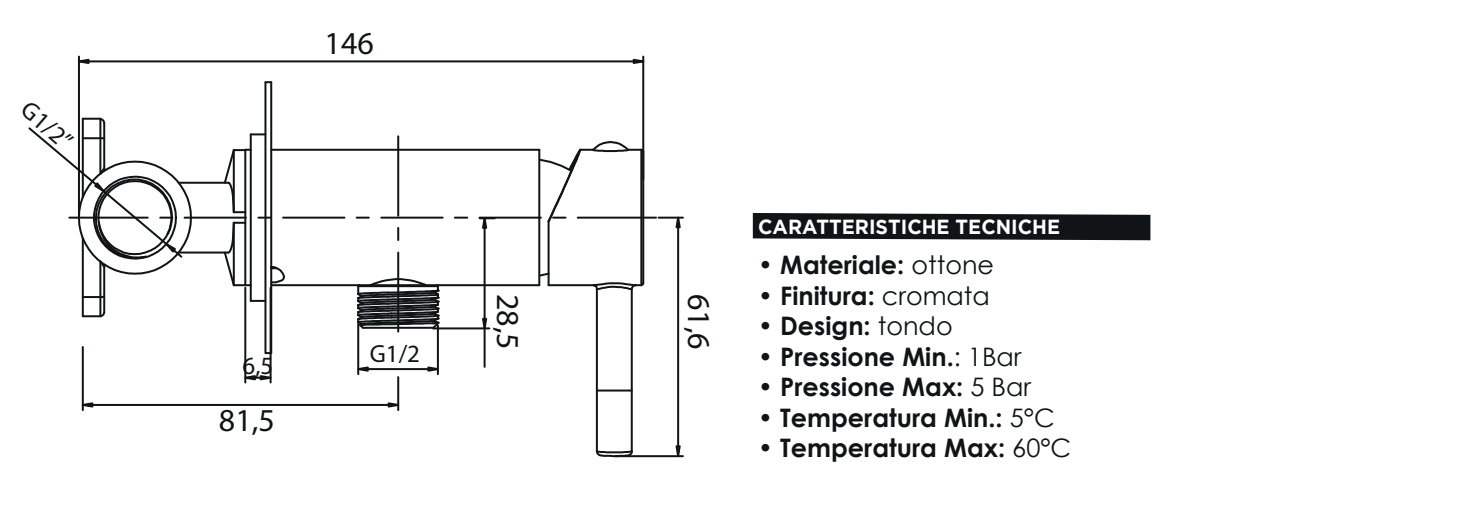
<style>
.page{position:relative;width:1475px;height:511px;background:#fff}
.page>*{position:absolute;margin:0;border:0;box-sizing:border-box;transform-origin:0 0}
.t1{font:32px "Myriad Pro";color:#111416}
.t2{font:700 25.6px "Century Gothic";color:#111416}
.t3{font:24.8px "Myriad Pro";color:#111416}
.t4{font:700 20.4px "Gotham";color:#fff;scale:.96 1}
.s1{font-weight:400}
</style>
<div class="page">
<svg style="left:752px;top:213px;width:398px;height:27px;background:#1f2224"></svg>
<hr style="left:642px;top:151px;width:2px;height:132px;background:#111416">
<hr style="left:640px;top:150px;width:2px;height:135px;background:#111416">
<hr style="left:547px;top:221px;width:2px;height:64px;background:#111416">
<hr style="left:538px;top:150px;width:2px;height:135px;background:#111416">
<hr style="left:271px;top:149px;width:268px;height:2px;background:#111416">
<hr style="left:179px;top:181px;width:49px;height:2px;background:#111416">
<hr style="left:179px;top:251px;width:49px;height:2px;background:#111416">
<hr style="left:271px;top:284px;width:88px;height:2px;background:#111416">
<hr style="left:437px;top:284px;width:102px;height:2px;background:#111416">
<hr style="left:548px;top:284px;width:45px;height:2px;background:#111416">
<svg style="left:355px;top:276px;width:85px;height:54px"></svg>
<svg style="left:84px;top:294px;width:22px;height:5px"></svg>
<hr style="left:103px;top:266px;width:2px;height:46px;background:#111416">
<hr style="left:99px;top:261px;width:2px;height:55px;background:#111416">
<hr style="left:82px;top:237px;width:2px;height:79px;background:#111416">
<svg style="left:538px;top:271px;width:12px;height:7px"></svg>
<svg style="left:83px;top:309px;width:23px;height:9px"></svg>
<svg style="left:585px;top:280px;width:61px;height:177px"></svg>
<hr style="left:82px;top:346px;width:2px;height:63px;background:#111416">
<hr style="left:397px;top:377px;width:2px;height:32px;background:#111416">
<hr style="left:92px;top:403px;width:296px;height:2px;background:#111416">
<svg style="left:81px;top:400px;width:14px;height:8px"></svg>
<svg style="left:386px;top:400px;width:14px;height:8px"></svg>
<hr style="left:658px;top:216px;width:24px;height:2px;background:#111416">
<hr style="left:615px;top:454px;width:67px;height:2px;background:#111416">
<hr style="left:677px;top:227px;width:2px;height:219px;background:#111416">
<svg style="left:674px;top:216px;width:8px;height:13px"></svg>
<svg style="left:674px;top:443px;width:8px;height:15px"></svg>
<hr style="left:437px;top:325px;width:2px;height:49px;background:#111416">
<hr style="left:357px;top:323px;width:2px;height:51px;background:#111416">
<hr style="left:368px;top:368px;width:60px;height:2px;background:#111416">
<svg style="left:426px;top:365px;width:13px;height:7px"></svg>
<svg style="left:357px;top:365px;width:13px;height:7px"></svg>
<hr style="left:642px;top:57px;width:2px;height:122px;background:#111416">
<hr style="left:78px;top:57px;width:2px;height:158px;background:#111416">
<hr style="left:89px;top:60px;width:544px;height:2px;background:#111416">
<svg style="left:631px;top:57px;width:14px;height:8px"></svg>
<svg style="left:80px;top:58px;width:11px;height:6px"></svg>
<hr style="left:433px;top:327px;width:56px;height:2px;background:#111416">
<hr style="left:483px;top:228px;width:2px;height:90px;background:#111416">
<hr style="left:483px;top:328px;width:2px;height:38px;background:#111416">
<svg style="left:479px;top:218px;width:16px;height:12px"></svg>
<svg style="left:480px;top:316px;width:8px;height:24px"></svg>
<hr style="left:397px;top:252px;width:2px;height:79px;background:#111416">
<svg style="left:397px;top:228px;width:2px;height:12px"></svg>
<hr style="left:397px;top:136px;width:2px;height:79px;background:#111416">
<hr style="left:184px;top:216px;width:62px;height:2px;background:#111416">
<svg style="left:222px;top:81px;width:64px;height:274px"></svg>
<hr style="left:283px;top:216px;width:61px;height:2px;background:#111416">
<svg style="left:356px;top:216px;width:13px;height:2px"></svg>
<hr style="left:381px;top:216px;width:61px;height:2px;background:#111416">
<svg style="left:455px;top:216px;width:12px;height:2px"></svg>
<hr style="left:479px;top:216px;width:62px;height:2px;background:#111416">
<svg style="left:537px;top:140px;width:109px;height:84px"></svg>
<hr style="left:577px;top:216px;width:79px;height:2px;background:#111416">
<svg style="left:28px;top:117px;width:165px;height:158px"></svg>
<hr style="left:244px;top:150px;width:2px;height:135px;background:#111416">
<hr style="left:244px;top:287px;width:2px;height:95px;background:#111416">
<hr style="left:269px;top:287px;width:2px;height:95px;background:#111416">
<svg style="left:244px;top:373px;width:28px;height:8px"></svg>
<hr style="left:596px;top:389px;width:35px;height:2px;background:#111416">
<p class="t3" style="left:35px;top:94px;width:60px;rotate:41deg">G1/2”</p>
<p class="t1" style="left:324px;top:23px;width:51px">146</p>
<p class="t3" style="left:242px;top:350px;width:32px">6,5</p>
<p class="t1" style="left:219px;top:400px;width:57px">81,5</p>
<p class="t3" style="left:370px;top:338px;width:52px">G1/2</p>
<p class="t1" style="left:527px;top:294px;width:57px;rotate:90deg">28,5</p>
<p class="t1" style="left:718px;top:294px;width:57px;rotate:90deg">61,6</p>
<p class="t4" style="left:758px;top:214px;width:316px">CARATTERISTICHE TECNICHE</p>
<p class="t2" style="left:757px;top:245px;width:238px"><span class="s1">•</span> Materiale: <span class="s1">ottone</span></p>
<p class="t2" style="left:757px;top:275px;width:234px"><span class="s1">•</span> Finitura: <span class="s1">cromata</span></p>
<p class="t2" style="left:757px;top:306px;width:196px"><span class="s1">•</span> Design: <span class="s1">tondo</span></p>
<p class="t2" style="left:757px;top:336px;width:265px"><span class="s1">•</span> Pressione Min.<span class="s1">: 1Bar</span></p>
<p class="t2" style="left:757px;top:367px;width:275px"><span class="s1">•</span> Pressione Max: <span class="s1">5 Bar</span></p>
<p class="t2" style="left:757px;top:397px;width:298px"><span class="s1">•</span> Temperatura Min.: <span class="s1">5°C</span></p>
<p class="t2" style="left:757px;top:428px;width:315px"><span class="s1">•</span> Temperatura Max: <span class="s1">60°C</span></p>
</div>
